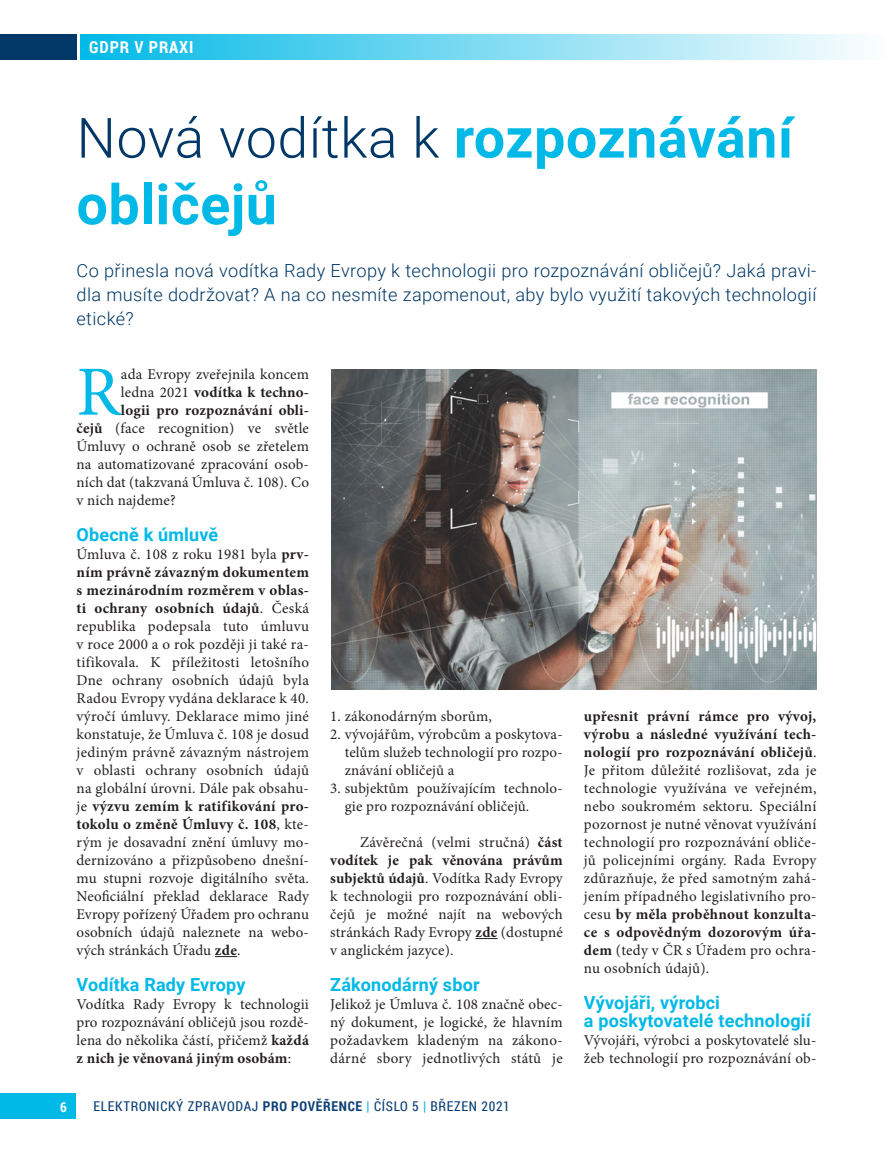
<style>
.page{position:relative;width:893px;height:1149px;background:#fff}
.page>*{position:absolute;margin:0;border:0;box-sizing:border-box;transform-origin:0 0}
.text_neodsazeny{font:70.35px "Minion Pro";color:#00b9e7}
.titul{font:700 55.5px/66.6px "Roboto";letter-spacing:.01em;color:#00b9e7}
.t1{font:300 18px/24px "Roboto";letter-spacing:.02em;color:#013867;text-align:justify}
.nadpis{font:700 18px/18px "Roboto";letter-spacing:.01em;color:#00b9e7}
.t2{font:700 16.5px "Roboto Condensed";letter-spacing:.05em;color:#fff}
.text_neodsazeny-2{font:15px/18px "Minion Pro";letter-spacing:.01em;color:#231f20;text-align:justify}
.text{font:15px/18px "Minion Pro";letter-spacing:.005em;color:#231f20;text-align:justify}
.text_neodsazeny-3{font:700 15px "Minion Pro";letter-spacing:.01em;color:#231f20}
.t3{font:13.5px "Roboto Condensed";letter-spacing:.05em;color:#0b3e75}
.t4{font:700 13.5px "Roboto Condensed";color:#fff}
.s1{font-weight:300;color:#013867}
.s2{font-weight:400}
.s3{font-weight:700}
.s4{font-weight:700;color:#00b9e7}
</style>
<div class="page">
<div style="left:81px;top:34px;width:812px;height:26px;background:linear-gradient(to right,#02b9e7,#fffefe)"></div>
<div style="left:0;top:34px;width:77px;height:26px;background:#013867"></div>
<div style="left:0;top:1093px;width:75px;height:25px;background:#00b9e7"></div>
<img style="left:331px;top:369px;width:485px;height:320px">
<p class="t2" style="left:89px;top:35px;width:106px">GDPR V PRAXI</p>
<p class="titul" style="left:77px;top:102px;width:718px"><span class="s1">Nová vodítka k</span> rozpoznávání obličejů</p>
<p class="t1" style="left:77px;top:258px;width:741px">Co přinesla nová vodítka Rady Evropy k technologii pro rozpoznávání obličejů? Jaká pravi&shy;dla musíte dodržovat? A na co nesmíte zapomenout, aby bylo využití takových technologií etické?</p>
<p class="text_neodsazeny" style="left:77px;top:345px;width:45px">R</p>
<p class="text_neodsazeny-2" style="left:121px;top:365px;width:190px">ada Evropy zveřejnila koncem</p>
<p class="text_neodsazeny-3" style="left:121px;top:381px;width:190px"><span class="s2">ledna 2021</span> vodítka k techno-</p>
<p class="text_neodsazeny-3" style="left:121px;top:399px;width:190px">logii pro rozpoznávání obli-</p>
<p class="text_neodsazeny-2" style="left:77px;top:419px;width:234px"><span class="s3">čejů</span> (face recognition) ve světle</p>
<p class="text_neodsazeny-2" style="left:77px;top:437px;width:234px">Úmluvy o ochraně osob se zřetelem</p>
<p class="text_neodsazeny-2" style="left:77px;top:455px;width:234px">na automatizované zpracování osob-</p>
<p class="text_neodsazeny-2" style="left:77px;top:473px;width:234px">ních dat (takzvaná Úmluva č. 108). Co</p>
<p class="text_neodsazeny-2" style="left:77px;top:491px;width:101px">v nich najdeme?</p>
<p class="nadpis" style="left:77px;top:524px;width:143px">Obecně k úmluvě</p>
<p class="text_neodsazeny-2" style="left:77px;top:545px;width:234px">Úmluva č. 108 z roku 1981 byla <span class="s3">prv&shy;ním právně závazným dokumentem s mezinárodním rozměrem v oblas&shy;ti ochrany osobních údajů</span>. Česká republika podepsala tuto úmluvu v roce 2000 a o rok později ji také ra&shy;tifikovala. K příležitosti letošního Dne ochrany osobních údajů byla Radou Evropy vydána deklarace k 40. výročí úmluvy. Deklarace mimo jiné konstatuje, že Úmluva č. 108 je dosud jediným právně závazným nástrojem v oblasti ochrany osobních údajů na globální úrovni. Dále pak obsahu&shy;je <span class="s3">výzvu zemím k ratifikování pro&shy;tokolu o změně Úmluvy č. 108</span>, kte&shy;rým je dosavadní znění úmluvy mo&shy;dernizováno a přizpůsobeno dnešní&shy;mu stupni rozvoje digitálního světa.<br>Neoficiální překlad deklarace Rady Evropy pořízený Úřadem pro ochranu osobních údajů naleznete na webo&shy;vých stránkách Úřadu <span class="s3">zde</span>.</p>
<p class="nadpis" style="left:77px;top:974px;width:170px">Vodítka Rady Evropy</p>
<p class="text_neodsazeny-2" style="left:77px;top:995px;width:234px">Vodítka Rady Evropy k technologii pro rozpoznávání obličejů jsou rozdě&shy;lena do několika částí, přičemž <span class="s3">každá z nich je věnovaná jiným osobám</span>:</p>
<p class="text_neodsazeny-2" style="left:330px;top:707px;width:163px">1. zákonodárným sborům,</p>
<p class="text_neodsazeny-2" style="left:345px;top:725px;width:219px;text-indent:-14px">2. vývojářům, výrobcům a poskytova&shy;telům služeb technologií pro rozpo&shy;znávání obličejů a</p>
<p class="text_neodsazeny-2" style="left:345px;top:779px;width:219px;text-indent:-14px">3. subjektům používajícím technolo&shy;gie pro rozpoznávání obličejů.</p>
<p class="text" style="left:330px;top:833px;width:234px;text-indent:30px">Závěrečná (velmi stručná) <span class="s3">část vodítek je pak věnována právům subjektů údajů</span>. Vodítka Rady Evropy k technologii pro rozpoznávání obli&shy;čejů je možné najít na webových stránkách Rady Evropy <span class="s3">zde</span> (dostupné v anglickém jazyce).</p>
<p class="nadpis" style="left:330px;top:974px;width:151px">Zákonodárný sbor</p>
<p class="text_neodsazeny-2" style="left:330px;top:995px;width:234px">Jelikož je Úmluva č. 108 značně obec&shy;ný dokument, je logické, že hlavním požadavkem kladeným na zákono&shy;dárné sbory jednotlivých států je</p>
<p class="t4" style="left:60px;top:1097px;width:8px">6</p>
<p class="t3" style="left:94px;top:1096px;width:418px">ELEKTRONICKÝ ZPRAVODAJ <span class="s3">PRO POVĚŘENCE</span> <span class="s4">|</span> ČÍSLO 5 <span class="s4">|</span> BŘEZEN 2021</p>
<p class="text_neodsazeny-2" style="left:584px;top:707px;width:234px"><span class="s3">upřesnit právní rámce pro vývoj, výrobu a následné využívání tech&shy;nologií pro rozpoznávání obličejů</span>.<br>Je přitom důležité rozlišovat, zda je technologie využívána ve veřejném, nebo soukromém sektoru. Speciální pozornost je nutné věnovat využívání technologií pro rozpoznávání obliče&shy;jů policejními orgány. Rada Evropy zdůrazňuje, že před samotným zahá&shy;jením případného legislativního pro&shy;cesu <span class="s3">by měla proběhnout konzulta&shy;ce s odpovědným dozorovým úřa&shy;dem</span> (tedy v ČR s Úřadem pro ochra&shy;nu osobních údajů).</p>
<p class="nadpis" style="left:584px;top:992px;width:228px">Vývojáři, výrobci<br>a poskytovatelé technologií</p>
<p class="text_neodsazeny-2" style="left:584px;top:1031px;width:234px">Vývojáři, výrobci a poskytovatelé slu&shy;žeb technologií pro rozpoznávání ob-</p>
</div>
